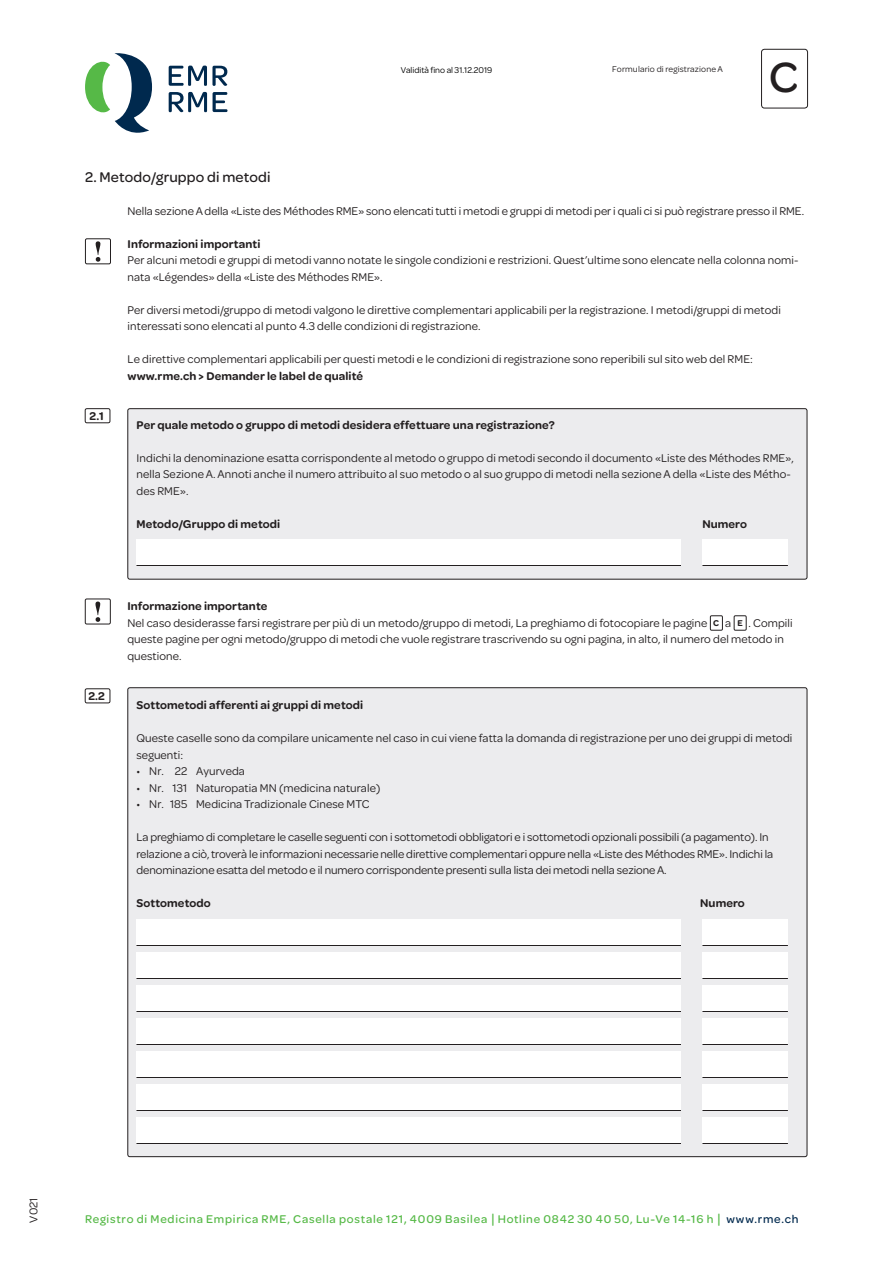
<style>
.page{position:relative;width:893px;height:1263px;background:#fff}
.page>*{position:absolute;margin:0;border:0;box-sizing:border-box;transform-origin:0 0}
._00-ABC{font:500 45px "Omnes";color:#231f20}
._03-Titel-IT{font:500 15px "Omnes";letter-spacing:.01em;color:#231f20}
._03-Lauftext-IT{font:12px/16.5px "Omnes";letter-spacing:.01em;color:#231f20}
._03-Lauftext-IT-Bold{font:600 12px "Omnes";letter-spacing:.01em;color:#231f20}
.t1{font:500 12px "Omnes";letter-spacing:.065em;color:#56b947}
._00-Zahlen_positiv{font:600 12px "Omnes";color:#231f20}
.t2{font:9px "Omnes";letter-spacing:.015em;color:#231f20}
.t3{font:9px "Omnes";color:#000}
.t4{font:600 9px "Omnes";color:#231f20}
.s1{font-size:14.4px}
.s2{color:#00294e}
</style>
<div class="page">
<svg style="left:85px;top:53px;width:67px;height:80px"></svg>
<svg style="left:169px;top:66px;width:58px;height:20px"></svg>
<svg style="left:169px;top:92px;width:38px;height:20px"></svg>
<svg style="left:213px;top:92px;width:14px;height:20px"></svg>
<div style="left:85px;top:239px;width:26px;height:25px;border:1px solid #231f20;border-radius:2px"></div>
<svg style="left:96px;top:241px;width:4px;height:21px"></svg>
<div style="left:85px;top:599px;width:26px;height:25px;border:1px solid #231f20;border-radius:2px"></div>
<svg style="left:95px;top:601px;width:5px;height:21px"></svg>
<div style="left:128px;top:409px;width:679px;height:170px;background:#ececee;border-radius:2px"></div>
<div style="left:128px;top:408px;width:679px;height:171px;border:1px solid #231f20;border-radius:2px"></div>
<div style="left:128px;top:688px;width:679px;height:469px;background:#ececee;border-radius:2px"></div>
<div style="left:136px;top:540px;width:545px;height:26px;background:#231f20"></div>
<div style="left:137px;top:540px;width:544px;height:25px;background:#fff"></div>
<div style="left:703px;top:540px;width:85px;height:26px;background:#231f20"></div>
<div style="left:703px;top:540px;width:85px;height:25px;background:#fff"></div>
<div style="left:136px;top:920px;width:545px;height:26px;background:#231f20"></div>
<div style="left:137px;top:919px;width:544px;height:26px;background:#fff"></div>
<div style="left:136px;top:953px;width:545px;height:26px;background:#231f20"></div>
<div style="left:137px;top:952px;width:544px;height:26px;background:#fff"></div>
<div style="left:136px;top:986px;width:545px;height:26px;background:#231f20"></div>
<div style="left:137px;top:985px;width:544px;height:26px;background:#fff"></div>
<div style="left:136px;top:1019px;width:545px;height:26px;background:#231f20"></div>
<div style="left:137px;top:1018px;width:544px;height:26px;background:#fff"></div>
<div style="left:136px;top:1052px;width:545px;height:26px;background:#231f20"></div>
<div style="left:137px;top:1051px;width:544px;height:26px;background:#fff"></div>
<div style="left:136px;top:1085px;width:545px;height:26px;background:#231f20"></div>
<div style="left:137px;top:1084px;width:544px;height:26px;background:#fff"></div>
<div style="left:137px;top:1117px;width:544px;height:26px;background:#fff"></div>
<div style="left:703px;top:920px;width:85px;height:26px;background:#231f20"></div>
<div style="left:703px;top:919px;width:85px;height:26px;background:#fff"></div>
<div style="left:703px;top:953px;width:85px;height:26px;background:#231f20"></div>
<div style="left:703px;top:952px;width:85px;height:26px;background:#fff"></div>
<div style="left:703px;top:986px;width:85px;height:26px;background:#231f20"></div>
<div style="left:703px;top:985px;width:85px;height:26px;background:#fff"></div>
<div style="left:703px;top:1019px;width:85px;height:26px;background:#231f20"></div>
<div style="left:703px;top:1018px;width:85px;height:26px;background:#fff"></div>
<div style="left:703px;top:1052px;width:85px;height:26px;background:#231f20"></div>
<div style="left:703px;top:1051px;width:85px;height:26px;background:#fff"></div>
<div style="left:703px;top:1085px;width:85px;height:26px;background:#231f20"></div>
<div style="left:703px;top:1084px;width:85px;height:26px;background:#fff"></div>
<div style="left:703px;top:1117px;width:85px;height:26px;background:#fff"></div>
<div style="left:710px;top:615px;width:13px;height:15px;border:1px solid #231f20"></div>
<div style="left:734px;top:615px;width:12px;height:15px;border:1px solid #231f20"></div>
<div style="left:761px;top:49px;width:47px;height:59px;border:1px solid #231f20;border-radius:3px"></div>
<div style="left:85px;top:408px;width:25px;height:15px;border:1px solid #231f20;border-radius:2px"></div>
<div style="left:85px;top:688px;width:25px;height:15px;border:1px solid #231f20;border-radius:2px"></div>
<p class="t3" style="left:401px;top:64px;width:93px">Validità fino al 31.12.2019</p>
<p class="t2" style="left:612px;top:63px;width:112px">Formulario di registrazione A</p>
<p class="_00-ABC" style="left:769px;top:47px;width:31px">C</p>
<p class="_03-Titel-IT" style="left:85px;top:166px;width:187px">2. Metodo/gruppo di metodi</p>
<p class="_03-Lauftext-IT" style="left:128px;top:202px;width:678px">Nella sezione A della «Liste des Méthodes RME» sono elencati tutti i metodi e gruppi di metodi per i quali ci si può registrare presso il RME.</p>
<p class="_03-Lauftext-IT-Bold" style="left:128px;top:235px;width:134px">Informazioni importanti</p>
<p class="_03-Lauftext-IT" style="left:128px;top:251px;width:672px">Per alcuni metodi e gruppi di metodi vanno notate le singole condizioni e restrizioni. Quest’ultime sono elencate nella colonna nomi&shy;nata «Légendes» della «Liste des Méthodes RME».</p>
<p class="_03-Lauftext-IT" style="left:128px;top:301px;width:655px">Per diversi metodi/gruppo di metodi valgono le direttive complementari applicabili per la registrazione. I metodi/gruppi di metodi interessati sono elencati al punto 4.3 delle condizioni di registrazione.</p>
<p class="_03-Lauftext-IT" style="left:128px;top:350px;width:627px">Le direttive complementari applicabili per questi metodi e le condizioni di registrazione sono reperibili sul sito web del RME:</p>
<p class="_03-Lauftext-IT-Bold" style="left:128px;top:367px;width:237px">www.rme.ch &gt; Demander le label de qualité</p>
<p class="_03-Lauftext-IT-Bold" style="left:137px;top:416px;width:420px">Per quale metodo o gruppo di metodi desidera effettuare una registrazione?</p>
<p class="_03-Lauftext-IT" style="left:137px;top:449px;width:659px">Indichi la denominazione esatta corrispondente al metodo o gruppo di metodi secondo il documento «Liste des Méthodes RME», nella Sezione A. Annoti anche il numero attribuito al suo metodo o al suo gruppo di metodi nella sezione A della «Liste des Métho&shy;des RME».</p>
<p class="_03-Lauftext-IT-Bold" style="left:137px;top:515px;width:145px">Metodo/Gruppo di metodi</p>
<p class="_03-Lauftext-IT-Bold" style="left:702px;top:515px;width:46px">Numero</p>
<p class="_00-Zahlen_positiv" style="left:90px;top:408px;width:16px">2.1</p>
<p class="_00-Zahlen_positiv" style="left:88px;top:688px;width:18px">2.2</p>
<p class="_03-Lauftext-IT-Bold" style="left:127px;top:598px;width:142px">Informazione importante</p>
<p class="_03-Lauftext-IT" style="left:127px;top:614px;width:582px">Nel caso desiderasse farsi registrare per più di un metodo/gruppo di metodi, La preghiamo di fotocopiare le pagine</p>
<p class="_03-Lauftext-IT" style="left:725px;top:614px;width:8px">a</p>
<p class="_03-Lauftext-IT" style="left:127px;top:614px;width:667px;text-indent:621px">. Compili queste pagine per ogni metodo/gruppo di metodi che vuole registrare trascrivendo su ogni pagina, in alto, il numero del metodo in questione.</p>
<p class="t4" style="left:713px;top:617px;width:7px">C</p>
<p class="t4" style="left:737px;top:617px;width:7px">E</p>
<p class="_03-Lauftext-IT-Bold" style="left:137px;top:697px;width:228px">Sottometodi afferenti ai gruppi di metodi</p>
<p class="_03-Lauftext-IT" style="left:137px;top:729px;width:657px">Queste caselle sono da compilare unicamente nel caso in cui viene fatta la domanda di registrazione per uno dei gruppi di metodi seguenti:</p>
<p class="_03-Lauftext-IT" style="left:137px;top:762px;width:110px">• Nr. 22 Ayurveda</p>
<p class="_03-Lauftext-IT" style="left:137px;top:779px;width:245px">• Nr. 131 Naturopatia MN (medicina naturale)</p>
<p class="_03-Lauftext-IT" style="left:137px;top:795px;width:235px">• Nr. 185 Medicina Tradizionale Cinese MTC</p>
<p class="_03-Lauftext-IT" style="left:137px;top:828px;width:638px">La preghiamo di completare le caselle seguenti con i sottometodi obbligatori e i sottometodi opzionali possibili (a pagamento). In relazione a ciò, troverà le informazioni necessarie nelle direttive complementari oppure nella «Liste des Méthodes RME». Indichi la denominazione esatta del metodo e il numero corrispondente presenti sulla lista dei metodi nella sezione A.</p>
<p class="_03-Lauftext-IT-Bold" style="left:137px;top:895px;width:76px">Sottometodo</p>
<p class="_03-Lauftext-IT-Bold" style="left:700px;top:895px;width:46px">Numero</p>
<p class="_03-Lauftext-IT" style="left:24px;top:1222px;width:27px;rotate:-90deg">V021</p>
<p class="t1" style="left:85px;top:1211px;width:715px">Registro di Medicina Empirica RME, Casella postale 121<span class="s1">,</span> 4009 Basilea <span class="s1">|</span> Hotline 0842 30 40 50, Lu-Ve 14-16 h <span class="s1">|</span> <span class="s2">www.rme.ch</span></p>
</div>
